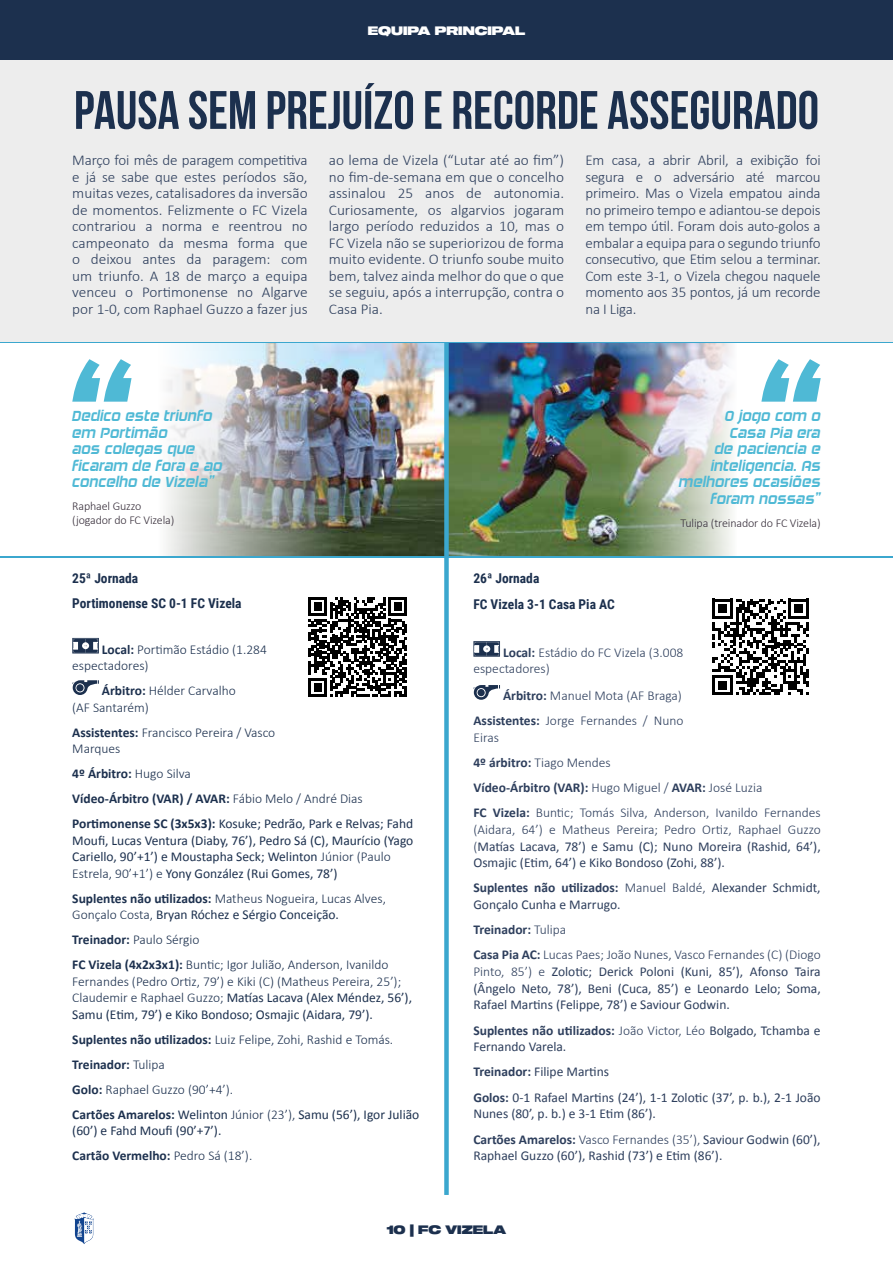
<style>
.page{position:relative;width:893px;height:1263px;background:#fff}
.page>*{position:absolute;margin:0;border:0;box-sizing:border-box;transform-origin:0 0}
.t1{font:700 54px "Bebas Neue";color:#1c304e}
.t2{font:300 15px/16.5px "Calibri";color:#2d3e5c;text-align:justify}
.t3{font:italic 15px/16.5px "DAGGERSQUARE";color:#4fb9d5}
.t4{font:13.5px/16.6px "Calibri";color:#2d3e5c}
.t5{font:300 13.5px/16.5px "Calibri";color:#1c304e}
.t6{font:300 13.5px/25.2px "Calibri";color:#2d3e5c}
.t7{font:13.5px/16.5px "Calibri";color:#1c304e}
.t8{font:700 13.5px/25px "Calibri";color:#1c304e}
.t9{font:700 13.5px/25.2px "Roboto Condensed";color:#1c304e}
.t10{font:300 12px/14.4px "Calibri";letter-spacing:-.01em;color:#372e3a}
.t11{font:12px "Sequel 100 Wide 95";color:#fff}
.t12{font:12px "Sequel 100 Wide 95";color:#1c304e}
.s1{font-weight:700}
.s2{font-weight:300}
.s3{font-weight:400}
</style>
<div class="page">
<div style="left:0;top:0;width:893px;height:59px;background:#1c304e"></div>
<svg style="left:74px;top:1212px;width:20px;height:32px"></svg>
<img style="left:166px;top:343px;width:566px;height:213px">
<svg style="left:473px;top:641px;width:27px;height:16px"></svg>
<svg style="left:473px;top:685px;width:27px;height:15px"></svg>
<div style="left:444px;top:280px;width:5px;height:915px;background:#3ba7ce"></div>
<hr style="left:0;top:556px;width:893px;height:2px;background:#3ba7ce">
<hr style="left:0;top:341px;width:893px;height:2px;background:#3ba7ce">
<div style="left:0;top:60px;width:893px;height:281px;background:#ededed"></div>
<svg style="left:72px;top:638px;width:27px;height:15px"></svg>
<svg style="left:72px;top:680px;width:27px;height:15px"></svg>
<svg style="left:308px;top:597px;width:99px;height:99px"></svg>
<svg style="left:712px;top:598px;width:97px;height:97px"></svg>
<svg style="left:761px;top:359px;width:60px;height:43px"></svg>
<svg style="left:72px;top:359px;width:60px;height:43px"></svg>
<p class="t11" style="left:368px;top:22px;width:159px">EQUIPA PRINCIPAL</p>
<h1 class="t1" style="left:74px;top:81px;width:747px">PAUSA SEM PREJUÍZO E RECORDE ASSEGURADO</h1>
<p class="t2" style="left:329px;top:152px;width:237px">ao lema de Vizela (“Lutar até ao fim”) no fim-de-semana em que o concelho assinalou 25 anos de autonomia.<br>Curiosamente, os algarvios jogaram largo período reduzidos a 10, mas o FC Vizela não se superiorizou de forma muito evidente. O triunfo soube muito bem, talvez ainda melhor do que o que se seguiu, após a interrupção, contra o Casa Pia.</p>
<p class="t2" style="left:585px;top:152px;width:237px">Em casa, a abrir Abril, a exibição foi segura e o adversário até marcou primeiro. Mas o Vizela empatou ainda no primeiro tempo e adiantou-se depois em tempo útil. Foram dois auto-golos a embalar a equipa para o segundo triunfo consecutivo, que Etim selou a terminar.<br>Com este 3-1, o Vizela chegou naquele momento aos 35 pontos, já um recorde na I Liga.</p>
<p class="t2" style="left:72px;top:152px;width:237px">Março foi mês de paragem competitiva e já se sabe que estes períodos são, muitas vezes, catalisadores da inversão de momentos. Felizmente o FC Vizela contrariou a norma e reentrou no campeonato da mesma forma que o deixou antes da paragem: com um triunfo. A 18 de março a equipa venceu o Portimonense no Algarve por 1-0, com Raphael Guzzo a fazer jus</p>
<p class="t3" style="left:72px;top:408px;width:152px">Dedico este triunfo em Portimão<br>aos colegas que ficaram de fora e ao concelho de Vizela”</p>
<p class="t10" style="left:72px;top:499px;width:104px">Raphael Guzzo (jogador do FC Vizela)</p>
<p class="t9" style="left:72px;top:566px;width:171px;line-height:24.8px">25ª Jornada<br>Portimonense SC 0-1 FC Vizela</p>
<p class="t5" style="left:72px;top:641px;width:196px;text-indent:30px"><span class="s1">Local:</span> Portimão Estádio (1.284 espectadores)</p>
<p class="t5" style="left:72px;top:682px;width:165px;text-indent:30px"><span class="s1">Árbitro:</span> Hélder Carvalho (AF Santarém)</p>
<p class="t5" style="left:72px;top:724px;width:205px"><span class="s1">Assistentes:</span> Francisco Pereira / Vasco<br>Marques</p>
<p class="t8" style="left:72px;top:760px;width:342px">4º Árbitro: <span class="s2">Hugo Silva<br></span>Vídeo-Árbitro (VAR) / AVAR: <span class="s2">Fábio Melo / André Dias<br></span>Portimonense SC (3x5x3): <span class="s3">Kosuke; Pedrão, Park e Relvas; Fahd</span></p>
<p class="t7" style="left:72px;top:832px;width:343px">Moufi, Lucas Ventura (Diaby, 76’), Pedro Sá (C), Maurício (Yago<br>Cariello, 90’+1’) e Moustapha Seck; Welinton <span class="s2">Júnior (Paulo<br>Estrela, 90’+1’) e</span> Yony González (Rui Gomes, 78’)</p>
<p class="t5" style="left:72px;top:890px;width:315px"><span class="s1">Suplentes não utilizados:</span> Matheus Nogueira, Lucas Alves,<br>Gonçalo Costa, <span class="s3">Bryan Róchez e Sérgio Conceição.</span></p>
<p class="t5" style="left:72px;top:927px;width:318px;line-height:25px"><span class="s1">Treinador:</span> Paulo Sérgio<br><span class="s1">FC Vizela (4x2x3x1):</span> Buntic; Igor Julião, Anderson, Ivanildo</p>
<p class="t5" style="left:72px;top:973px;width:341px">Fernandes (Pedro Ortiz, 79’) e Kiki (C) (Matheus Pereira, 25’);<br>Claudemir e Raphael Guzzo; <span class="s3">Matías Lacava (Alex Méndez, 56’),<br>Samu (Etim, 79’) e Kiko Bondoso; Osmajic (Aidara, 79’).</span></p>
<p class="t5" style="left:72px;top:1026px;width:349px;line-height:25px"><span class="s1">Suplentes não utilizados:</span> Luiz Felipe, Zohi, Rashid e Tomás.<br><span class="s1">Treinador:</span> Tulipa<br><span class="s1">Golo:</span> Raphael Guzzo (90’+4’).<br><span class="s1">Cartões Amarelos:</span> <span class="s3">Welinton</span> Júnior (23’), <span class="s3">Samu (56’), Igor Julião</span></p>
<p class="t7" style="left:72px;top:1118px;width:182px;line-height:25px">(60’) e Fahd Moufi (90’+7’).<br><span class="s1">Cartão Vermelho:</span> <span class="s2">Pedro Sá (18’).</span></p>
<p class="t3" style="left:679px;top:408px;width:143px;text-align:right">O jogo com o<br>Casa Pia era<br>de paciência e inteligência. As melhores ocasiões foram nossas”</p>
<p class="t10" style="left:681px;top:515px;width:142px">Tulipa (treinador do FC Vizela)</p>
<p class="t9" style="left:473px;top:565px;width:143px">26ª Jornada<br>FC Vizela 3-1 Casa Pia AC</p>
<p class="t6" style="left:473px;top:644px;width:212px;line-height:16.6px;text-indent:30px"><span class="s1">Local:</span> Estádio do FC Vizela (3.008 espectadores)</p>
<p class="t6" style="left:473px;top:682px;width:212px;text-align:right"><span class="s1">Árbitro:</span> Manuel Mota (AF Braga)<br><span class="s1">Assistentes:</span> Jorge Fernandes / Nuno</p>
<p class="t6" style="left:473px;top:724px;width:349px">Eiras<br><span class="s1">4º árbitro:</span> Tiago Mendes<br><span class="s1">Vídeo-Árbitro (VAR):</span> Hugo Miguel / <span class="s1">AVAR:</span> José Luzia<br><span class="s1">FC Vizela:</span> Buntic; Tomás Silva, Anderson, Ivanildo Fernandes</p>
<p class="t4" style="left:473px;top:821px;width:349px;text-align:justify"><span class="s2">(Aidara, 64’) e Matheus Pereira; Pedro Ortiz, Raphael Guzzo (</span>Matías Lacava, 78’) e Samu (C); Nuno Moreira (Rashid, 64’), Osmajic (Etim, 64’) e Kiko Bondoso (Zohi, 88’).</p>
<p class="t4" style="left:473px;top:880px;width:349px"><span class="s1">Suplentes não utilizados:</span> <span class="s2">Manuel Baldé,</span> Alexander Schmidt,<br>Gonçalo Cunha e Marrugo.</p>
<p class="t6" style="left:473px;top:917px;width:349px"><span class="s1">Treinador:</span> Tulipa<br><span class="s1">Casa Pia AC:</span> Lucas Paes; João Nunes, Vasco Fernandes (C) (Diogo</p>
<p class="t4" style="left:473px;top:963px;width:349px;text-align:justify"><span class="s2">Pinto, 85’) e</span> Zolotic; Derick Poloni (Kuni, 85’), Afonso Taira (Ângelo Neto, 78’), Beni (Cuca, 85’) e Leonardo Lelo; Soma, Rafael Martins (Felippe, 78’) e Saviour Godwin.</p>
<p class="t4" style="left:473px;top:1022px;width:349px"><span class="s1">Suplentes não utilizados:</span> <span class="s2">João Victor, Léo</span> Bolgado, Tchamba e<br>Fernando Varela.</p>
<p class="t4" style="left:473px;top:1059px;width:349px;line-height:25.2px"><span class="s1">Treinador:</span> Filipe Martins<br><span class="s1">Golos:</span> 0-1 Rafael Martins (24’), 1-1 Zolotic (37’, p. b.), 2-1 João</p>
<p class="t4" style="left:473px;top:1101px;width:349px;line-height:25.2px">Nunes (80’, p. b.) e 3-1 Etim (86’).<br><span class="s1">Cartões Amarelos:</span> <span class="s2">Vasco Fernandes (35’),</span> Saviour Godwin (60’),</p>
<p class="t4" style="left:473px;top:1147px;width:251px">Raphael Guzzo (60’), Rashid (73’) e Etim (86’).</p>
<p class="t12" style="left:387px;top:1221px;width:121px">10 | FC VIZELA</p>
</div>
